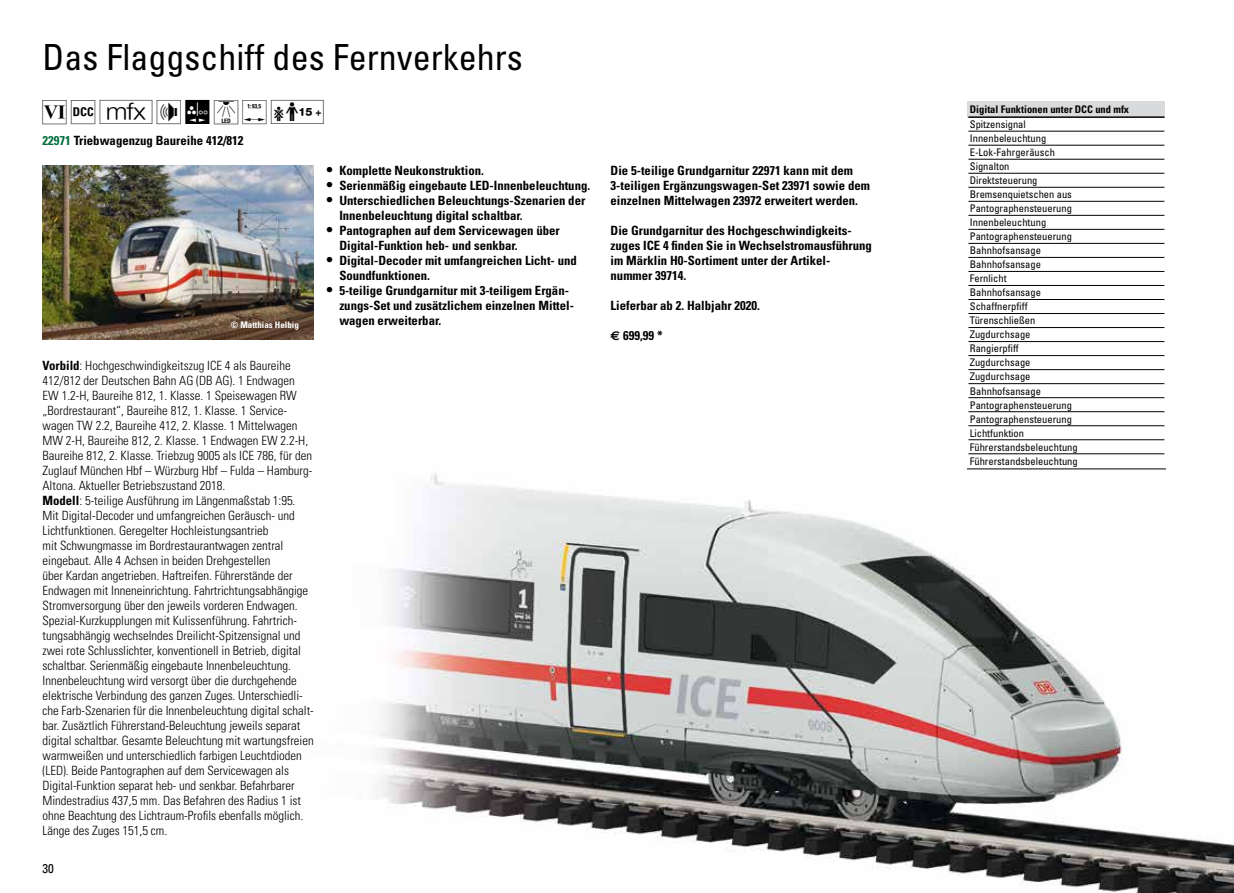
<style>
.page{position:relative;width:1234px;height:893px;background:#fff}
.page>*{position:absolute;margin:0;border:0;box-sizing:border-box;transform-origin:0 0}
.t1{font:condensed 36px "Univers LT Std";color:#000}
.t2{font:30px "Trix Piktos";color:#000}
.t3{font:300 condensed 12.75px/15px "Univers LT Std";color:#000}
.t4{font:700 condensed 12.75px/15px "Univers LT Std";color:#000}
.t5{font:condensed 12.75px "Univers LT Std";color:#000}
.t6{font:condensed 10.5px/14.1px "Univers LT Std";color:#000}
.t7{font:700 condensed 10.5px/15px "Univers LT Std";color:#000}
.t8{font:700 condensed 9px "Univers LT Std";color:#fff}
.s1{color:#006d39}
.s2{font-weight:700}
.s3{font-size:15px}
.s4{font-family:"Euro Sans";font-stretch:normal}
.s5{font-weight:400}
</style>
<div class="page">
<img style="left:378px;top:468px;width:855px;height:425px">
<img style="left:43px;top:166px;width:271px;height:174px">
<div style="left:967px;top:101px;width:197px;height:16px;background:#d9dadb"></div>
<hr style="left:968px;top:117px;width:160px;height:1px;background:#000">
<hr style="left:1128px;top:117px;width:36px;height:1px;background:#000">
<hr style="left:968px;top:131px;width:160px;height:1px;background:#000">
<hr style="left:1128px;top:131px;width:36px;height:1px;background:#000">
<hr style="left:968px;top:145px;width:160px;height:1px;background:#000">
<hr style="left:1128px;top:145px;width:36px;height:1px;background:#000">
<hr style="left:968px;top:159px;width:160px;height:1px;background:#000">
<hr style="left:1128px;top:159px;width:36px;height:1px;background:#000">
<hr style="left:968px;top:173px;width:160px;height:1px;background:#000">
<hr style="left:1128px;top:173px;width:36px;height:1px;background:#000">
<hr style="left:968px;top:187px;width:160px;height:1px;background:#000">
<hr style="left:1128px;top:187px;width:36px;height:1px;background:#000">
<hr style="left:968px;top:201px;width:160px;height:1px;background:#000">
<hr style="left:1128px;top:201px;width:36px;height:1px;background:#000">
<hr style="left:968px;top:215px;width:160px;height:1px;background:#000">
<hr style="left:1128px;top:215px;width:36px;height:1px;background:#000">
<hr style="left:968px;top:229px;width:160px;height:1px;background:#000">
<hr style="left:1128px;top:229px;width:36px;height:1px;background:#000">
<hr style="left:968px;top:243px;width:160px;height:1px;background:#000">
<hr style="left:1128px;top:243px;width:36px;height:1px;background:#000">
<hr style="left:968px;top:257px;width:160px;height:1px;background:#000">
<hr style="left:1128px;top:257px;width:36px;height:1px;background:#000">
<hr style="left:968px;top:271px;width:160px;height:1px;background:#000">
<hr style="left:1128px;top:271px;width:36px;height:1px;background:#000">
<hr style="left:968px;top:285px;width:160px;height:1px;background:#000">
<hr style="left:1128px;top:285px;width:36px;height:1px;background:#000">
<hr style="left:968px;top:299px;width:160px;height:1px;background:#000">
<hr style="left:1128px;top:299px;width:36px;height:1px;background:#000">
<hr style="left:968px;top:313px;width:160px;height:1px;background:#000">
<hr style="left:1128px;top:313px;width:36px;height:1px;background:#000">
<hr style="left:968px;top:327px;width:160px;height:1px;background:#000">
<hr style="left:1128px;top:327px;width:36px;height:1px;background:#000">
<hr style="left:968px;top:341px;width:160px;height:1px;background:#000">
<hr style="left:1128px;top:341px;width:36px;height:1px;background:#000">
<hr style="left:968px;top:355px;width:160px;height:1px;background:#000">
<hr style="left:1128px;top:355px;width:36px;height:1px;background:#000">
<hr style="left:968px;top:369px;width:160px;height:1px;background:#000">
<hr style="left:1128px;top:369px;width:36px;height:1px;background:#000">
<hr style="left:968px;top:383px;width:160px;height:1px;background:#000">
<hr style="left:1128px;top:383px;width:36px;height:1px;background:#000">
<hr style="left:968px;top:397px;width:160px;height:1px;background:#000">
<hr style="left:1128px;top:397px;width:36px;height:1px;background:#000">
<hr style="left:968px;top:411px;width:160px;height:1px;background:#000">
<hr style="left:1128px;top:411px;width:36px;height:1px;background:#000">
<hr style="left:968px;top:425px;width:160px;height:1px;background:#000">
<hr style="left:1128px;top:425px;width:36px;height:1px;background:#000">
<hr style="left:968px;top:439px;width:160px;height:1px;background:#000">
<hr style="left:1128px;top:439px;width:36px;height:1px;background:#000">
<hr style="left:968px;top:453px;width:160px;height:1px;background:#000">
<hr style="left:1128px;top:453px;width:36px;height:1px;background:#000">
<hr style="left:966px;top:469px;width:162px;height:1px;background:#000">
<hr style="left:1128px;top:469px;width:37px;height:1px;background:#000">
<p class="t1" style="left:43px;top:35px;width:481px">Das Flaggschiff des Fernverkehrs</p>
<p class="t2" style="left:43px;top:96px;width:287px">_§`!P(}\</p>
<p class="t4" style="left:43px;top:133px;width:202px"><span class="s1">22971</span> Triebwagenzug Baureihe 412/812</p>
<p class="t8" style="left:231px;top:319px;width:69px">© Matthias Helbig</p>
<p class="t3" style="left:43px;top:358px;width:273px"><span class="s2">Vorbild</span>: Hochgeschwindigkeitszug ICE 4 als Baureihe 412/812 der Deutschen Bahn AG (DB AG). 1 Endwagen EW 1.2-H, Baureihe 812, 1. Klasse. 1 Speisewagen RW „Bordrestaurant“, Baureihe 812, 1. Klasse. 1 Service&shy;wagen TW 2.2, Baureihe 412, 2. Klasse. 1 Mittelwagen MW 2-H, Baureihe 812, 2. Klasse. 1 Endwagen EW 2.2-H, Baureihe 812, 2. Klasse. Triebzug 9005 als ICE 786, für den Zuglauf München Hbf – Würzburg Hbf – Fulda – Hamburg-Altona. Aktueller Betriebszustand 2018.<br><span class="s2">Modell</span>: 5-teilige Ausführung im Längenmaßstab 1:95.<br>Mit Digital-Decoder und umfangreichen Geräusch- und Lichtfunktionen. Geregelter Hochleistungsantrieb<br>mit Schwungmasse im Bordrestaurantwagen zentral eingebaut. Alle 4 Achsen in beiden Drehgestellen<br>über Kardan angetrieben. Haftreifen. Führerstände der Endwagen mit Inneneinrichtung. Fahrtrichtungsabhängige Stromversorgung über den jeweils vorderen Endwagen.<br>Spezial-Kurzkupplungen mit Kulissenführung. Fahrtrich&shy;tungsabhängig wechselndes Dreilicht-Spitzensignal und zwei rote Schlusslichter, konventionell in Betrieb, digital schaltbar. Serienmäßig eingebaute Innenbeleuchtung.<br>Innenbeleuchtung wird versorgt über die durchgehende elektrische Verbindung des ganzen Zuges. Unterschiedli&shy;che Farb-Szenarien für die Innenbeleuchtung digital schalt&shy;bar. Zusäztlich Führerstand-Beleuchtung jeweils separat digital schaltbar. Gesamte Beleuchtung mit wartungsfreien warmweißen und unterschiedlich farbigen Leuchtdioden (LED). Beide Pantographen auf dem Servicewagen als Digital-Funktion separat heb- und senkbar. Befahrbarer Mindestradius 437,5 mm. Das Befahren des Radius 1 ist ohne Beachtung des Lichtraum-Profils ebenfalls möglich.<br>Länge des Zuges 151,5 cm.</p>
<p class="t5" style="left:43px;top:861px;width:13px">30</p>
<p class="t4" style="left:326px;top:163px;width:159px"><span class="s3">•</span> Komplette Neukonstruktion.</p>
<p class="t4" style="left:326px;top:178px;width:265px"><span class="s3">•</span> Serienmäßig eingebaute LED-Innenbeleuchtung.</p>
<p class="t4" style="left:339px;top:193px;width:247px;text-indent:-13px"><span class="s3">•</span> Unterschiedlichen Beleuchtungs-Szenarien der<br>Innenbeleuchtung digital schaltbar.</p>
<p class="t4" style="left:339px;top:223px;width:222px;text-indent:-13px"><span class="s3">•</span> Pantographen auf dem Servicewagen über<br>Digital-Funktion heb- und senkbar.</p>
<p class="t4" style="left:339px;top:253px;width:239px;text-indent:-13px"><span class="s3">•</span> Digital-Decoder mit umfangreichen Licht- und<br>Soundfunktionen.</p>
<p class="t4" style="left:339px;top:283px;width:235px;text-indent:-13px"><span class="s3">•</span> 5-teilige Grundgarnitur mit 3-teiligem Ergän&shy;zungs-Set und zusätzlichem einzelnen Mittel&shy;wagen erweiterbar.</p>
<p class="t4" style="left:610px;top:163px;width:261px">Die 5-teilige Grundgarnitur 22971 kann mit dem<br>3-teiligen Ergänzungswagen-Set 23971 sowie dem einzelnen Mittelwagen 23972 erweitert werden.</p>
<p class="t4" style="left:610px;top:223px;width:263px">Die Grundgarnitur des Hochgeschwindigkeits&shy;zuges ICE 4 finden Sie in Wechselstromausführung im Märklin H0-Sortiment unter der Artikel&shy;nummer 39714.</p>
<p class="t4" style="left:610px;top:298px;width:151px">Lieferbar ab 2. Halbjahr 2020.</p>
<p class="t4" style="left:610px;top:328px;width:54px"><span class="s4">€</span> 699,99 *</p>
<p class="t7" style="left:969px;top:102px;width:161px">Digital Funktionen unter DCC und mfx<br><span class="s5">Spitzensignal</span></p>
<p class="t6" style="left:969px;top:131px;width:109px">Innenbeleuchtung<br>E-Lok-Fahrgeräusch<br>Signalton<br>Direktsteuerung<br>Bremsenquietschen aus<br>Pantographensteuerung<br>Innenbeleuchtung<br>Pantographensteuerung<br>Bahnhofsansage<br>Bahnhofsansage<br>Fernlicht<br>Bahnhofsansage<br>Schaffnerpfiff<br>Türenschließen<br>Zugdurchsage<br>Rangierpfiff<br>Zugdurchsage<br>Zugdurchsage<br>Bahnhofsansage<br>Pantographensteuerung<br>Pantographensteuerung<br>Lichtfunktion<br>Führerstandsbeleuchtung<br>Führerstandsbeleuchtung</p>
</div>
